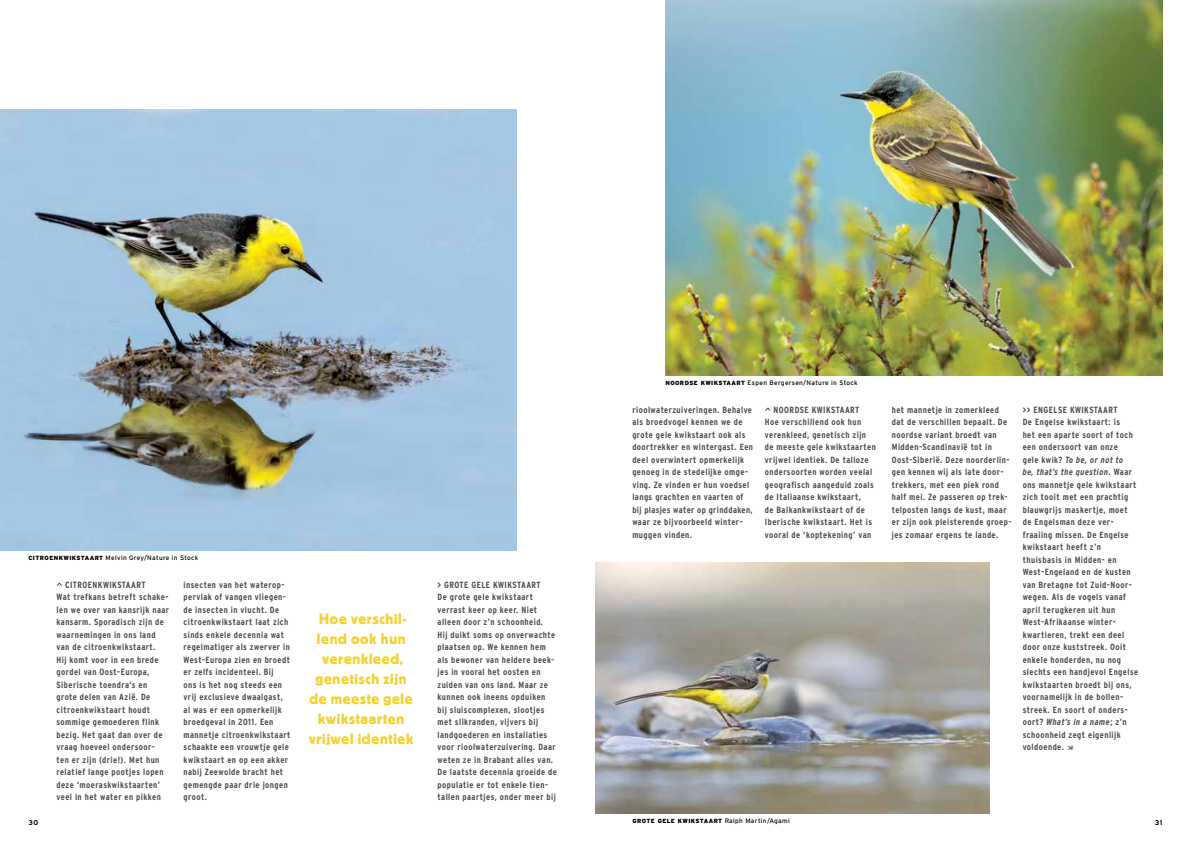
<style>
.page{position:relative;width:1191px;height:842px;background:#fff}
.page>*{position:absolute;margin:0;border:0;box-sizing:border-box;transform-origin:0 0}
.t1{font:15px/20px "Block BE";letter-spacing:.05em;color:#f5d22e;text-align:center}
.t2{font:700 condensed 9px/12.5px "Interstate";letter-spacing:.05em;color:#4d4d4f}
.t3{font:italic 700 9px/12.5px "Interstate Condensed";letter-spacing:.05em;color:#4d4d4f}
.t4{font:700 7px "Interstate";color:#000}
.t5{font:6.5px "Interstate";letter-spacing:.05em;color:#000}
.t6{font:900 6px "Interstate";letter-spacing:.07em;color:#000}
.s1{font-weight:900;font-size:6px}
.s2{font-family:"Interstate";font-style:normal;font-stretch:condensed}
.s3{font-weight:400;font-size:6.5px}
</style>
<div class="page">
<svg style="left:57px;top:583px;width:5px;height:3px"></svg>
<img style="left:0;top:110px;width:516px;height:440px">
<img style="left:595px;top:563px;width:394px;height:251px">
<img style="left:665px;top:0;width:497px;height:375px">
<svg style="left:1067px;top:745px;width:7px;height:5px"></svg>
<p class="t5" style="left:28px;top:554px;width:171px"><span class="s1">CITROENKWIKSTAART</span> Melvin Grey/Nature in Stock</p>
<p class="t2" style="left:57px;top:578px;width:114px;text-indent:9px">CITROENKWIKSTAART<br>Wat trefkans betreft schake&shy;len we over van kansrijk naar kansarm. Sporadisch zijn de waarnemingen in ons land van de citroenkwikstaart.<br>Hij komt voor in een brede gordel van Oost-Europa,<br>Siberische toendra’s en grote delen van Azië. De citroenkwikstaart houdt sommige gemoederen flink bezig. Het gaat dan over de vraag hoeveel ondersoor&shy;ten er zijn (drie!). Met hun relatief lange pootjes lopen deze ‘moeraskwikstaarten’ veel in het water en pikken</p>
<p class="t2" style="left:184px;top:578px;width:108px">insecten van het waterop&shy;pervlak of vangen vliegen&shy;de insecten in vlucht. De citroenkwikstaart laat zich sinds enkele decennia wat regelmatiger als zwerver in<br>West-Europa zien en broedt er zelfs incidenteel. Bij<br>ons is het nog steeds een vrij exclusieve dwaalgast, al was er een opmerkelijk broedgeval in 2011. Een mannetje citroenkwikstaart schaakte een vrouwtje gele kwikstaart en op een akker nabij Zeewolde bracht het gemengde paar drie jongen groot.</p>
<p class="t2" style="left:437px;top:578px;width:121px">&gt; GROTE GELE KWIKSTAART<br>De grote gele kwikstaart verrast keer op keer. Niet alleen door z’n schoonheid.<br>Hij duikt soms op onverwachte plaatsen op. We kennen hem als bewoner van heldere beek&shy;jes in vooral het oosten en zuiden van ons land. Maar ze kunnen ook ineens opduiken bij sluiscomplexen, slootjes met slikranden, vijvers bij landgoederen en installaties voor rioolwaterzuivering. Daar weten ze in Brabant alles van.<br>De laatste decennia groeide de populatie er tot enkele tien&shy;tallen paartjes, onder meer bij</p>
<h1 class="t1" style="left:309px;top:608px;width:106px">Hoe verschil&shy;lend ook hun verenkleed, genetisch zijn de meeste gele kwikstaarten vrijwel identiek</h1>
<p class="t5" style="left:665px;top:379px;width:194px"><span class="s1">NOORDSE KWIKSTAART</span> Espen Bergersen/Nature in Stock</p>
<p class="t2" style="left:632px;top:403px;width:122px">rioolwaterzuiveringen. Behalve als broedvogel kennen we de grote gele kwikstaart ook als doortrekker en wintergast. Een deel overwintert opmerkelijk genoeg in de stedelijke omge&shy;ving. Ze vinden er hun voedsel langs grachten en vaarten of bij plasjes water op grinddaken, waar ze bijvoorbeeld winter&shy;muggen vinden.</p>
<p class="t2" style="left:765px;top:403px;width:112px;text-indent:9px">NOORDSE KWIKSTAART<br>Hoe verschillend ook hun verenkleed, genetisch zijn de meeste gele kwikstaarten vrijwel identiek. De talloze ondersoorten worden veelal geografisch aangeduid zoals de Italiaanse kwikstaart,<br>de Balkankwikstaart of de<br>Iberische kwikstaart. Het is vooral de ‘koptekening’ van</p>
<p class="t2" style="left:891px;top:403px;width:121px">het mannetje in zomerkleed dat de verschillen bepaalt. De noordse variant broedt van<br>Midden-Scandinavië tot in<br>Oost-Siberië. Deze noorderlin&shy;gen kennen wij als late door&shy;trekkers, met een piek rond half mei. Ze passeren op trek&shy;telposten langs de kust, maar er zijn ook pleisterende groep&shy;jes zomaar ergens te lande.</p>
<p class="t2" style="left:1022px;top:403px;width:112px">&gt;&gt; ENGELSE KWIKSTAART<br>De Engelse kwikstaart: is het een aparte soort of toch een ondersoort van onze</p>
<p class="t3" style="left:1022px;top:453px;width:111px"><span class="s2">gele kwik?</span> To be, or not to be, that’s the question<span class="s2">. Waar</span></p>
<p class="t2" style="left:1022px;top:478px;width:117px">ons mannetje gele kwikstaart zich tooit met een prachtig blauwgrijs maskertje, moet de Engelsman deze ver&shy;fraaiing missen. De Engelse kwikstaart heeft z’n thuisbasis in Midden- en<br>West-Engeland en de kusten van Bretagne tot Zuid-Noor&shy;wegen. Als de vogels vanaf april terugkeren uit hun<br>West-Afrikaanse winter&shy;kwartieren, trekt een deel door onze kuststreek. Ooit enkele honderden, nu nog slechts een handjevol Engelse kwikstaarten broedt bij ons, voornamelijk in de bollen&shy;streek. En soort of onders-</p>
<p class="t3" style="left:1022px;top:716px;width:105px"><span class="s2">oort?</span> What’s in a name<span class="s2">; z’n</span></p>
<p class="t2" style="left:1022px;top:728px;width:100px">schoonheid zegt eigenlijk voldoende.</p>
<p class="t6" style="left:632px;top:817px;width:159px">GROTE GELE KWIKSTAART <span class="s3">Ralph Martin/Agami</span></p>
<p class="t4" style="left:28px;top:819px;width:11px">30</p>
<p class="t4" style="left:1154px;top:819px;width:9px">31</p>
</div>
